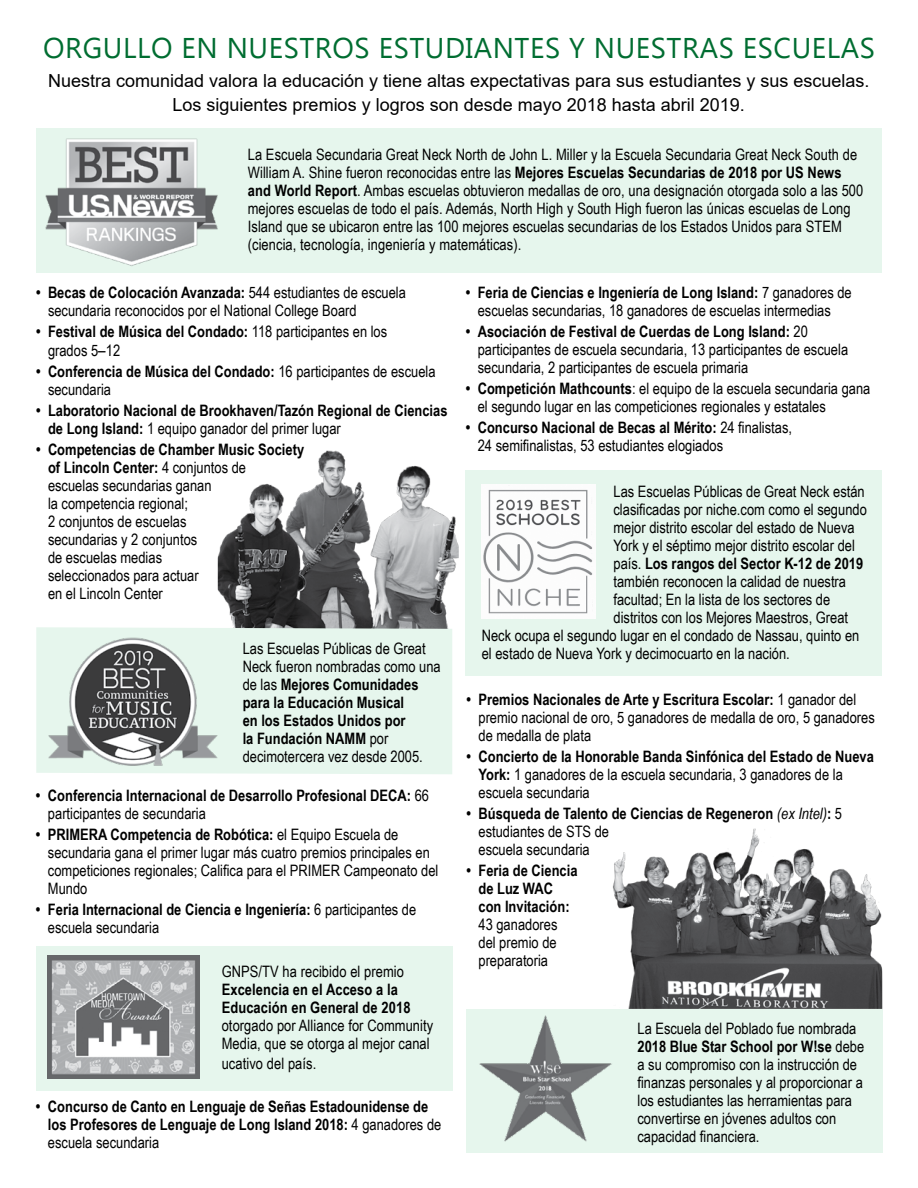
<style>
.page{position:relative;width:918px;height:1188px;background:#fff}
.page>*{position:absolute;margin:0;border:0;box-sizing:border-box;transform-origin:0 0}
.t1{font:28.5px "Ebrima";letter-spacing:.02em;color:#006d31}
.t2{font:18px/24px "Arial";color:#000;text-align:center}
.t3{font:15.75px/18px "Arial Narrow";color:#000}
.t4{font:700 15.75px/18px "Arial Narrow";color:#000}
.s1{font-weight:700}
.s2{font-size:16.5px}
.s3{font-weight:400}
.s4{font-weight:400;font-style:italic}
</style>
<div class="page">
<div style="left:36px;top:128px;width:846px;height:145px;background:#e6f6ed"></div>
<img style="left:45px;top:138px;width:173px;height:128px">
<div style="left:466px;top:1009px;width:416px;height:144px;background:#e6f6ed"></div>
<img style="left:479px;top:1015px;width:133px;height:127px">
<div style="left:36px;top:946px;width:416px;height:145px;background:#e6f6ed"></div>
<img style="left:47px;top:956px;width:153px;height:122px">
<div style="left:466px;top:471px;width:416px;height:205px;background:#e6f6ed"></div>
<img style="left:482px;top:485px;width:113px;height:133px">
<img style="left:613px;top:828px;width:269px;height:181px">
<img style="left:218px;top:450px;width:241px;height:177px">
<div style="left:232px;top:627px;width:220px;height:147px;background:#e6f6ed"></div>
<img style="left:36px;top:625px;width:196px;height:149px">
<h1 class="t1" style="left:43px;top:28px;width:833px">ORGULLO EN NUESTROS ESTUDIANTES Y NUESTRAS ESCUELAS</h1>
<p class="t2" style="left:48px;top:69px;width:823px">Nuestra comunidad valora la educación y tiene altas expectativas para sus estudiantes y sus escuelas.<br>Los siguientes premios y logros son desde mayo 2018 hasta abril 2019.</p>
<p class="t3" style="left:248px;top:145px;width:617px">La Escuela Secundaria Great Neck North de John L. Miller y la Escuela Secundaria Great Neck South de William A. Shine fueron reconocidas entre las <span class="s1">Mejores Escuelas Secundarias de 2018 por US News and World Report</span>. Ambas escuelas obtuvieron medallas de oro, una designación otorgada solo a las 500 mejores escuelas de todo el país. Además, North High y South High fueron las únicas escuelas de Long Island que se ubicaron entre las 100 mejores escuelas secundarias de los Estados Unidos para STEM (ciencia, tecnología, ingeniería y matemáticas).</p>
<p class="t3" style="left:48px;top:283px;width:360px;text-indent:-12px"><span class="s1">• Becas de Colocación Avanzada:</span> 544 estudiantes de escuela secundaria reconocidos por el National College Board</p>
<p class="t3" style="left:48px;top:321px;width:341px;line-height:19.5px;text-indent:-12px"><span class="s1">• Festival de Música del Condado:</span> 118 participantes en los grados 5<span class="s2">–</span>12</p>
<p class="t3" style="left:48px;top:362px;width:389px;text-indent:-12px"><span class="s1">• Conferencia de Música del Condado:</span> 16 participantes de escuela secundaria</p>
<p class="t4" style="left:48px;top:401px;width:401px;text-indent:-12px">• Laboratorio Nacional de Brookhaven/Tazón Regional de Ciencias de Long Island: <span class="s3">1 equipo ganador del primer lugar</span></p>
<p class="t3" style="left:48px;top:440px;width:258px;text-indent:-12px"><span class="s1">• Competencias de Chamber Music Society of Lincoln Center:</span> 4 conjuntos de<br>escuelas secundarias ganan<br>la competencia regional;<br>2 conjuntos de escuelas<br>secundarias y 2 conjuntos<br>de escuelas medias<br>seleccionados para actuar<br>en el Lincoln Center</p>
<p class="t3" style="left:243px;top:639px;width:200px">Las Escuelas Públicas de Great<br>Neck fueron nombradas como una de las <span class="s1">Mejores Comunidades para la Educación Musical<br>en los Estados Unidos por<br>la Fundación NAMM</span> por decimotercera vez desde 2005.</p>
<p class="t4" style="left:48px;top:786px;width:383px;text-indent:-12px">• Conferencia Internacional de Desarrollo Profesional DECA: <span class="s3">66 participantes de secundaria</span></p>
<p class="t3" style="left:48px;top:825px;width:392px;text-indent:-12px"><span class="s1">• PRIMERA Competencia de Robótica:</span> el Equipo Escuela de secundaria gana el primer lugar más cuatro premios principales en competiciones regionales; Califica para el PRIMER Campeonato del Mundo</p>
<p class="t4" style="left:48px;top:900px;width:370px;text-indent:-12px">• Feria Internacional de Ciencia e Ingeniería: <span class="s3">6 participantes de escuela secundaria</span></p>
<p class="t3" style="left:222px;top:961px;width:184px">GNPS/TV ha recibido el premio</p>
<p class="t4" style="left:222px;top:979px;width:190px">Excelencia en el Acceso a la<br>Educación en General de 2018</p>
<p class="t3" style="left:222px;top:1015px;width:213px">otorgado por Alliance for Community<br>Media, que se otorga al mejor canal</p>
<p class="t3" style="left:222px;top:1054px;width:96px">ucativo del país.</p>
<p class="t4" style="left:48px;top:1097px;width:395px;text-indent:-12px">• Concurso de Canto en Lenguaje de Señas Estadounidense de los Profesores de Lenguaje de Long Island 2018: <span class="s3">4 ganadores de escuela secundaria</span></p>
<p class="t3" style="left:466px;top:283px;width:388px;text-align:center"><span class="s1">• Feria de Ciencias e Ingeniería de Long Island:</span> 7 ganadores de escuelas secundarias, 18 ganadores de escuelas intermedias</p>
<p class="t3" style="left:478px;top:322px;width:372px;text-indent:-12px"><span class="s1">• Asociación de Festival de Cuerdas de Long Island:</span> 20 participantes de escuela secundaria, 13 participantes de escuela secundaria, 2 participantes de escuela primaria</p>
<p class="t3" style="left:478px;top:379px;width:394px;text-indent:-12px"><span class="s1">• Competición Mathcounts</span>: el equipo de la escuela secundaria gana el segundo lugar en las competiciones regionales y estatales</p>
<p class="t3" style="left:478px;top:418px;width:316px;text-indent:-12px"><span class="s1">• Concurso Nacional de Becas al Mérito:</span> 24 finalistas,<br>24 semifinalistas, 53 estudiantes elogiados</p>
<p class="t3" style="left:614px;top:482px;width:253px">Las Escuelas Públicas de Great Neck están</p>
<p class="t3" style="left:614px;top:500px;width:255px">clasificadas por niche.com como el segundo</p>
<p class="t3" style="left:614px;top:518px;width:243px">mejor distrito escolar del estado de Nueva</p>
<p class="t3" style="left:614px;top:536px;width:243px">York y el séptimo mejor distrito escolar del</p>
<p class="t4" style="left:614px;top:554px;width:251px"><span class="s3">país.</span> Los rangos del Sector K-12 de 2019</p>
<p class="t3" style="left:614px;top:572px;width:234px">también reconocen la calidad de nuestra</p>
<p class="t3" style="left:614px;top:590px;width:218px">facultad; En la lista de los sectores de</p>
<p class="t3" style="left:614px;top:608px;width:236px">distritos con los Mejores Maestros, Great</p>
<p class="t3" style="left:482px;top:626px;width:379px">Neck ocupa el segundo lugar en el condado de Nassau, quinto en</p>
<p class="t3" style="left:482px;top:644px;width:310px">el estado de Nueva York y decimocuarto en la nación.</p>
<p class="t3" style="left:479px;top:690px;width:398px;text-indent:-12px"><span class="s1">• Premios Nacionales de Arte y Escritura Escolar:</span> 1 ganador del premio nacional de oro, 5 ganadores de medalla de oro, 5 ganadores de medalla de plata</p>
<p class="t3" style="left:479px;top:747px;width:397px;text-indent:-12px"><span class="s1">• Concierto de la Honorable Banda Sinfónica del Estado de Nueva<br>York:</span> 1 ganadores de la escuela secundaria, 3 ganadores de la escuela secundaria</p>
<p class="t4" style="left:479px;top:804px;width:365px;text-indent:-12px">• Búsqueda de Talento de Ciencias de Regeneron <span class="s4">(ex Intel)</span>: <span class="s3">5 estudiantes de STS de<br>escuela secundaria</span></p>
<p class="t4" style="left:479px;top:861px;width:101px;text-indent:-12px">• Feria de Ciencia de Luz WAC con Invitación:</p>
<p class="t3" style="left:479px;top:915px;width:80px;text-align:justify">43 ganadores del premio de preparatoria</p>
<p class="t3" style="left:638px;top:1019px;width:228px">La Escuela del Poblado fue nombrada <span class="s1">2018 Blue Star School por W!se</span> debe a su compromiso con la instrucción de finanzas personales y al proporcionar a los estudiantes las herramientas para convertirse en jóvenes adultos con capacidad financiera.</p>
</div>
